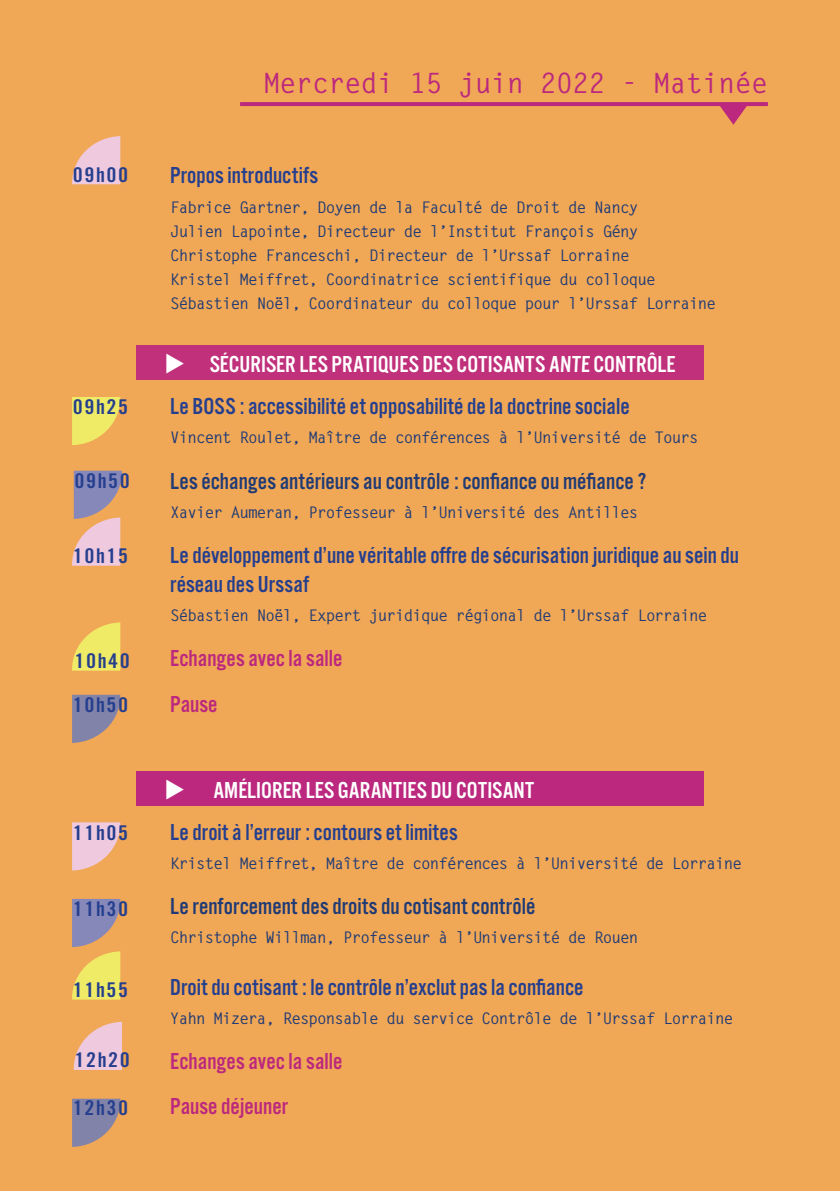
<style>
.page{position:relative;width:840px;height:1191px;background:#fff}
.page>*{position:absolute;margin:0;border:0;box-sizing:border-box;transform-origin:0 0}
.t1{font:700 28px "Letter Gothic Std";letter-spacing:-.02em;color:#bb287e}
.t2{font:24px/28.8px "Alternate Got No 3 D";color:#253f8e}
.t3{font:24px "Alternate Got No 3 D";color:#203b75}
.t4{font:24px "Alternate Got No 3 D";color:#fff}
.t5{font:24px/45.8px "Alternate Got No 3 D";color:#bb287e}
.t6{font:22px "Alternate Got No 2 D";letter-spacing:.06em;color:#253f8e;scale:1.2 1}
.t7{font:700 16px/24px "Letter Gothic Std";letter-spacing:-.06em;color:#203b75}
</style>
<div class="page">
<div style="left:0;top:0;width:839px;height:1191px;background:#f0a756"></div>
<hr style="left:240px;top:102px;width:527px;height:4px;background:#bb287e">
<svg style="left:718px;top:106px;width:29px;height:19px"></svg>
<div style="left:136px;top:346px;width:567px;height:34px;background:#c0307b"></div>
<div style="left:136px;top:771px;width:567px;height:34px;background:#bb287e"></div>
<svg style="left:72px;top:136px;width:48px;height:48px"></svg>
<svg style="left:72px;top:622px;width:48px;height:48px"></svg>
<svg style="left:74px;top:1021px;width:48px;height:49px"></svg>
<svg style="left:72px;top:694px;width:48px;height:49px"></svg>
<svg style="left:72px;top:1098px;width:48px;height:49px"></svg>
<svg style="left:72px;top:822px;width:48px;height:48px"></svg>
<svg style="left:72px;top:471px;width:50px;height:95px"></svg>
<svg style="left:72px;top:899px;width:48px;height:100px"></svg>
<svg style="left:72px;top:397px;width:48px;height:48px"></svg>
<h3 class="t6" style="left:73px;top:163px;width:48px">09h00</h3>
<h3 class="t6" style="left:73px;top:395px;width:48px">09h25</h3>
<h3 class="t6" style="left:74px;top:469px;width:48px">09h50</h3>
<h3 class="t6" style="left:73px;top:544px;width:48px">10h15</h3>
<h3 class="t6" style="left:74px;top:649px;width:48px">10h40</h3>
<h3 class="t6" style="left:73px;top:693px;width:48px">10h50</h3>
<h3 class="t6" style="left:73px;top:820px;width:48px">11h05</h3>
<h3 class="t6" style="left:73px;top:897px;width:48px">11h30</h3>
<h3 class="t6" style="left:73px;top:978px;width:48px">11h55</h3>
<h3 class="t6" style="left:74px;top:1048px;width:48px">12h20</h3>
<h3 class="t6" style="left:73px;top:1095px;width:48px">12h30</h3>
<h1 class="t1" style="left:263px;top:66px;width:505px">Mercredi 15 juin 2022 - Matinée</h1>
<h2 class="t2" style="left:170px;top:161px;width:149px">Propos introductifs</h2>
<p class="t7" style="left:170px;top:195px;width:547px">Fabrice Gartner, Doyen de la Faculté de Droit de Nancy<br>Julien Lapointe, Directeur de l’Institut François Gény Christophe Franceschi, Directeur de l’Urssaf Lorraine<br>Kristel Meiffret, Coordinatrice scientifique du colloque Sébastien Noël, Coordinateur du colloque pour l’Urssaf Lorraine</p>
<h2 class="t4" style="left:164px;top:351px;width:512px">◆ SÉCURISER LES PRATIQUES DES COTISANTS ANTE CONTRÔLE</h2>
<h2 class="t2" style="left:170px;top:393px;width:461px">Le BOSS : accessibilité et opposabilité de la doctrine sociale</h2>
<p class="t7" style="left:170px;top:426px;width:530px">Vincent Roulet, Maître de conférences à l’Université de Tours</p>
<h2 class="t3" style="left:170px;top:468px;width:477px">Les échanges antérieurs au contrôle : confiance ou méfiance ?</h2>
<p class="t7" style="left:170px;top:500px;width:469px">Xavier Aumeran, Professeur à l’Université des Antilles</p>
<h2 class="t2" style="left:170px;top:541px;width:570px">Le développement d’une véritable offre de sécurisation juridique au sein du réseau des Urssaf</h2>
<p class="t7" style="left:170px;top:603px;width:538px">Sébastien Noël, Expert juridique régional de l’Urssaf Lorraine</p>
<h2 class="t5" style="left:170px;top:636px;width:174px">Echanges avec la salle<br>Pause</h2>
<h2 class="t4" style="left:164px;top:777px;width:371px">◆ AMÉLIORER LES GARANTIES DU COTISANT</h2>
<h2 class="t2" style="left:170px;top:818px;width:289px">Le droit à l’erreur : contours et limites</h2>
<p class="t7" style="left:170px;top:851px;width:573px">Kristel Meiffret, Maître de conférences à l’Université de Lorraine</p>
<h2 class="t3" style="left:170px;top:893px;width:366px">Le renforcement des droits du cotisant contrôlé</h2>
<p class="t7" style="left:170px;top:925px;width:469px">Christophe Willman, Professeur à l’Université de Rouen</p>
<h2 class="t2" style="left:170px;top:973px;width:414px">Droit du cotisant : le contrôle n’exclut pas la confiance</h2>
<p class="t7" style="left:170px;top:1006px;width:564px">Yahn Mizera, Responsable du service Contrôle de l’Urssaf Lorraine</p>
<h2 class="t5" style="left:170px;top:1039px;width:174px;line-height:45px">Echanges avec la salle<br>Pause déjeuner</h2>
</div>
